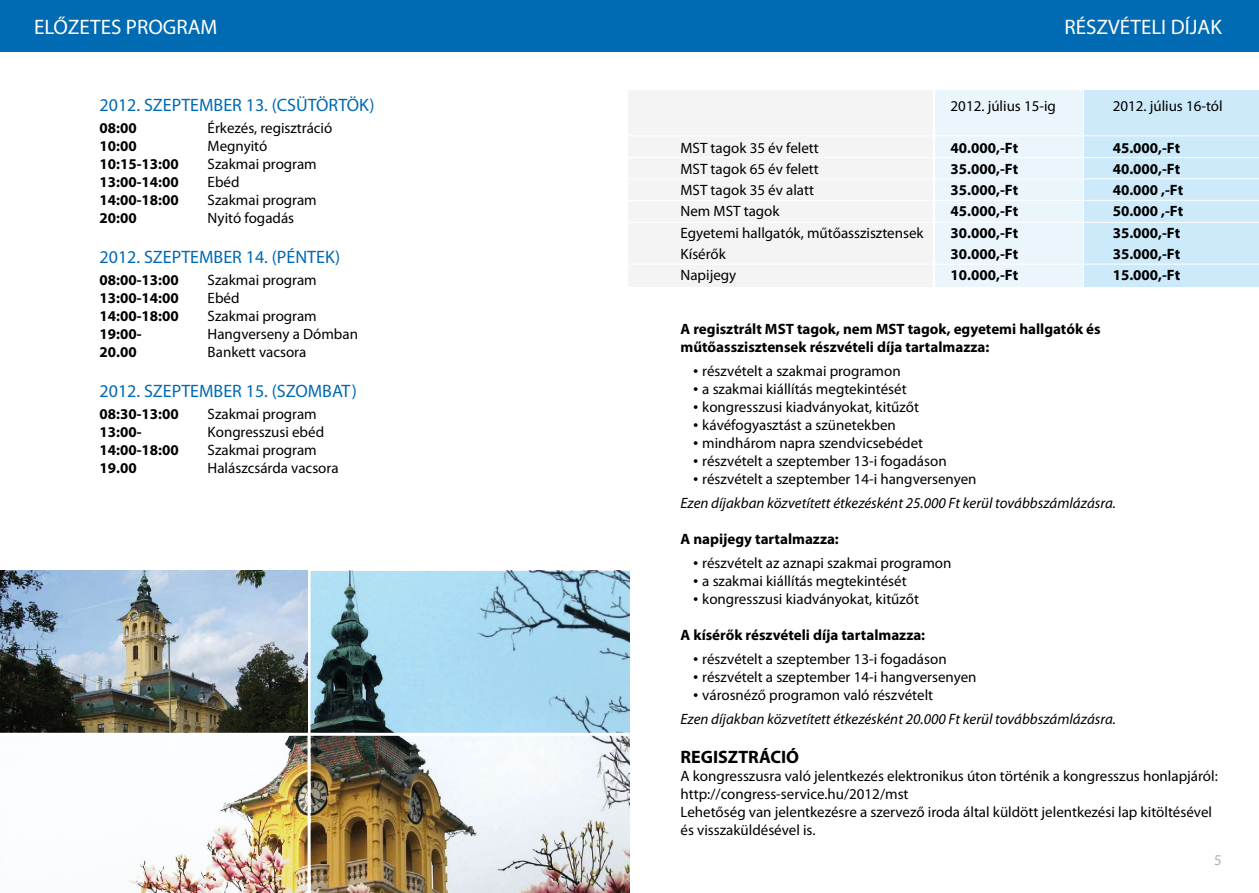
<style>
.page{position:relative;width:1259px;height:893px;background:#fff}
.page>*{position:absolute;margin:0;border:0;box-sizing:border-box;transform-origin:0 0}
.t1{font:21px "Myriad Pro";color:#fff}
.t2{font:18px "Myriad Pro";color:#006ab2}
.t3{font:700 18px "Myriad Pro";color:#000}
.t4{font:15px/18px "Myriad Pro";color:#000}
.t5{font:700 15px/18px "Myriad Pro";color:#000}
.t6{font:italic 15px/24px "Myriad Pro";color:#000}
.t7{font:15px "Myriad Pro";color:#b1b3b4}
.s1{font-family:"Times New Roman"}
.s2{font-family:"Times New Roman";font-style:normal}
.s3{font-style:normal}
</style>
<div class="page">
<div style="left:0;top:0;width:629px;height:52px;background:#006ab2"></div>
<div style="left:629px;top:0;width:630px;height:52px;background:#006ab2"></div>
<div style="left:628px;top:91px;width:305px;height:196px;background:#f4f4f5"></div>
<div style="left:935px;top:91px;width:147px;height:196px;background:#eaf6fc"></div>
<div style="left:1084px;top:91px;width:175px;height:196px;background:#cceaf9"></div>
<hr style="left:626px;top:135px;width:633px;height:1px;background:#fff">
<hr style="left:626px;top:157px;width:633px;height:1px;background:#fff">
<hr style="left:626px;top:178px;width:633px;height:1px;background:#fff">
<hr style="left:626px;top:200px;width:633px;height:1px;background:#fff">
<hr style="left:626px;top:222px;width:633px;height:1px;background:#fff">
<hr style="left:626px;top:264px;width:633px;height:1px;background:#fff">
<img style="left:0;top:570px;width:629px;height:323px">
<img style="left:0;top:736px;width:307px;height:157px">
<svg style="left:310px;top:572px;width:319px;height:161px;background:#93bed2"></svg>
<hr style="left:307px;top:570px;width:3px;height:323px;background:#fff">
<img style="left:0;top:571px;width:307px;height:162px">
<hr style="left:0;top:733px;width:629px;height:3px;background:#fff">
<h1 class="t1" style="left:34px;top:14px;width:185px">ELŐZETES PROGRAM</h1>
<h1 class="t1" style="left:1064px;top:14px;width:159px">RÉSZVÉTELI DÍJAK</h1>
<p class="t2" style="left:100px;top:93px;width:276px">2012. SZEPTEMBER 13. (CSÜTÖRTÖK)</p>
<p class="t5" style="left:100px;top:119px;width:39px">08:00</p>
<p class="t4" style="left:208px;top:119px;width:126px">Érkezés, regisztráció</p>
<p class="t5" style="left:100px;top:137px;width:39px">10:00</p>
<p class="t4" style="left:208px;top:137px;width:61px">Megnyitó</p>
<p class="t5" style="left:100px;top:155px;width:81px">10:15-13:00</p>
<p class="t4" style="left:208px;top:155px;width:111px">Szakmai program</p>
<p class="t5" style="left:100px;top:173px;width:81px">13:00-14:00</p>
<p class="t4" style="left:208px;top:173px;width:33px">Ebéd</p>
<p class="t5" style="left:100px;top:191px;width:81px">14:00-18:00</p>
<p class="t4" style="left:208px;top:191px;width:111px">Szakmai program</p>
<p class="t5" style="left:100px;top:209px;width:39px">20:00</p>
<p class="t4" style="left:208px;top:209px;width:88px">Nyitó fogadás</p>
<p class="t2" style="left:100px;top:246px;width:242px">2012. SZEPTEMBER 14. (PÉNTEK)</p>
<p class="t5" style="left:100px;top:271px;width:81px">08:00-13:00</p>
<p class="t4" style="left:208px;top:271px;width:111px">Szakmai program</p>
<p class="t5" style="left:100px;top:289px;width:81px">13:00-14:00</p>
<p class="t4" style="left:208px;top:289px;width:33px">Ebéd</p>
<p class="t5" style="left:100px;top:307px;width:81px">14:00-18:00</p>
<p class="t4" style="left:208px;top:307px;width:111px">Szakmai program</p>
<p class="t5" style="left:100px;top:325px;width:44px">19:00-</p>
<p class="t4" style="left:208px;top:325px;width:152px">Hangverseny a Dómban</p>
<p class="t5" style="left:100px;top:343px;width:39px">20.00</p>
<p class="t4" style="left:208px;top:343px;width:100px">Bankett vacsora</p>
<p class="t2" style="left:100px;top:380px;width:259px">2012. SZEPTEMBER 15. (SZOMBAT)</p>
<p class="t5" style="left:100px;top:405px;width:81px">08:30-13:00</p>
<p class="t4" style="left:208px;top:405px;width:111px">Szakmai program</p>
<p class="t5" style="left:100px;top:423px;width:44px">13:00-</p>
<p class="t4" style="left:208px;top:423px;width:118px">Kongresszusi ebéd</p>
<p class="t5" style="left:100px;top:441px;width:81px">14:00-18:00</p>
<p class="t4" style="left:208px;top:441px;width:111px">Szakmai program</p>
<p class="t5" style="left:100px;top:459px;width:39px">19.00</p>
<p class="t4" style="left:208px;top:459px;width:132px">Halászcsárda vacsora</p>
<p class="t4" style="left:950px;top:97px;width:107px">2012. július 15-ig</p>
<p class="t4" style="left:1112px;top:97px;width:112px">2012. július 16-tól</p>
<p class="t4" style="left:680px;top:139px;width:140px">MST tagok 35 év felett</p>
<p class="t5" style="left:950px;top:139px;width:69px">40.000,-Ft</p>
<p class="t5" style="left:1112px;top:139px;width:69px">45.000,-Ft</p>
<p class="t4" style="left:680px;top:160px;width:140px">MST tagok 65 év felett</p>
<p class="t5" style="left:950px;top:160px;width:69px">35.000,-Ft</p>
<p class="t5" style="left:1112px;top:160px;width:69px">40.000,-Ft</p>
<p class="t4" style="left:680px;top:181px;width:135px">MST tagok 35 év alatt</p>
<p class="t5" style="left:950px;top:181px;width:69px">35.000,-Ft</p>
<p class="t5" style="left:1112px;top:181px;width:72px">40.000 ,-Ft</p>
<p class="t4" style="left:680px;top:202px;width:101px">Nem MST tagok</p>
<p class="t5" style="left:950px;top:202px;width:69px">45.000,-Ft</p>
<p class="t5" style="left:1112px;top:202px;width:72px">50.000 ,-Ft</p>
<p class="t4" style="left:680px;top:223px;width:245px">Egyetemi hallgatók, műtőasszisztensek</p>
<p class="t5" style="left:950px;top:223px;width:69px">30.000,-Ft</p>
<p class="t5" style="left:1112px;top:223px;width:69px">35.000,-Ft</p>
<p class="t4" style="left:680px;top:244px;width:47px">Kísérők</p>
<p class="t5" style="left:950px;top:244px;width:69px">30.000,-Ft</p>
<p class="t5" style="left:1112px;top:244px;width:69px">35.000,-Ft</p>
<p class="t4" style="left:680px;top:265px;width:57px">Napijegy</p>
<p class="t5" style="left:950px;top:265px;width:69px">10.000,-Ft</p>
<p class="t5" style="left:1112px;top:265px;width:69px">15.000,-Ft</p>
<p class="t5" style="left:680px;top:319px;width:421px">A regisztrált MST tagok, nem MST tagok, egyetemi hallgatók és műtőasszisztensek részvételi díja tartalmazza:</p>
<p class="t4" style="left:693px;top:361px;width:209px"><span class="s1">•</span> részvételt a szakmai programon</p>
<p class="t4" style="left:693px;top:379px;width:215px"><span class="s1">•</span> a szakmai kiállítás megtekintését</p>
<p class="t4" style="left:693px;top:397px;width:227px"><span class="s1">•</span> kongresszusi kiadványokat, kitűzőt</p>
<p class="t4" style="left:693px;top:415px;width:204px"><span class="s1">•</span> kávéfogyasztást a szünetekben</p>
<p class="t4" style="left:693px;top:433px;width:231px"><span class="s1">•</span> mindhárom napra szendvicsebédet</p>
<p class="t4" style="left:693px;top:451px;width:255px"><span class="s1">•</span> részvételt a szeptember 13-i fogadáson</p>
<p class="t6" style="left:680px;top:466px;width:437px;text-indent:13px"><span class="s2">•</span> <span class="s3">részvételt a szeptember 14-i hangversenyen<br></span>Ezen díjakban közvetített étkezésként 25.000 Ft kerül továbbszámlázásra.</p>
<p class="t5" style="left:680px;top:529px;width:160px">A napijegy tartalmazza:</p>
<p class="t4" style="left:693px;top:553px;width:260px"><span class="s1">•</span> részvételt az aznapi szakmai programon</p>
<p class="t4" style="left:693px;top:571px;width:215px"><span class="s1">•</span> a szakmai kiállítás megtekintését</p>
<p class="t4" style="left:693px;top:589px;width:227px"><span class="s1">•</span> kongresszusi kiadványokat, kitűzőt</p>
<p class="t5" style="left:680px;top:625px;width:246px">A kísérők részvételi díja tartalmazza:</p>
<p class="t4" style="left:693px;top:649px;width:255px"><span class="s1">•</span> részvételt a szeptember 13-i fogadáson</p>
<p class="t4" style="left:693px;top:667px;width:285px"><span class="s1">•</span> részvételt a szeptember 14-i hangversenyen</p>
<p class="t6" style="left:680px;top:682px;width:437px;text-indent:13px"><span class="s2">•</span> <span class="s3">városnéző programon való részvételt<br></span>Ezen díjakban közvetített étkezésként 20.000 Ft kerül továbbszámlázásra.</p>
<p class="t3" style="left:680px;top:745px;width:120px">REGISZTRÁCIÓ</p>
<p class="t4" style="left:680px;top:767px;width:539px">A kongresszusra való jelentkezés elektronikus úton történik a kongresszus honlapjáról: http://congress-service.hu/2012/mst<br>Lehetőség van jelentkezésre a szervező iroda által küldött jelentkezési lap kitöltésével és visszaküldésével is.</p>
<p class="t7" style="left:1214px;top:851px;width:9px">5</p>
</div>
